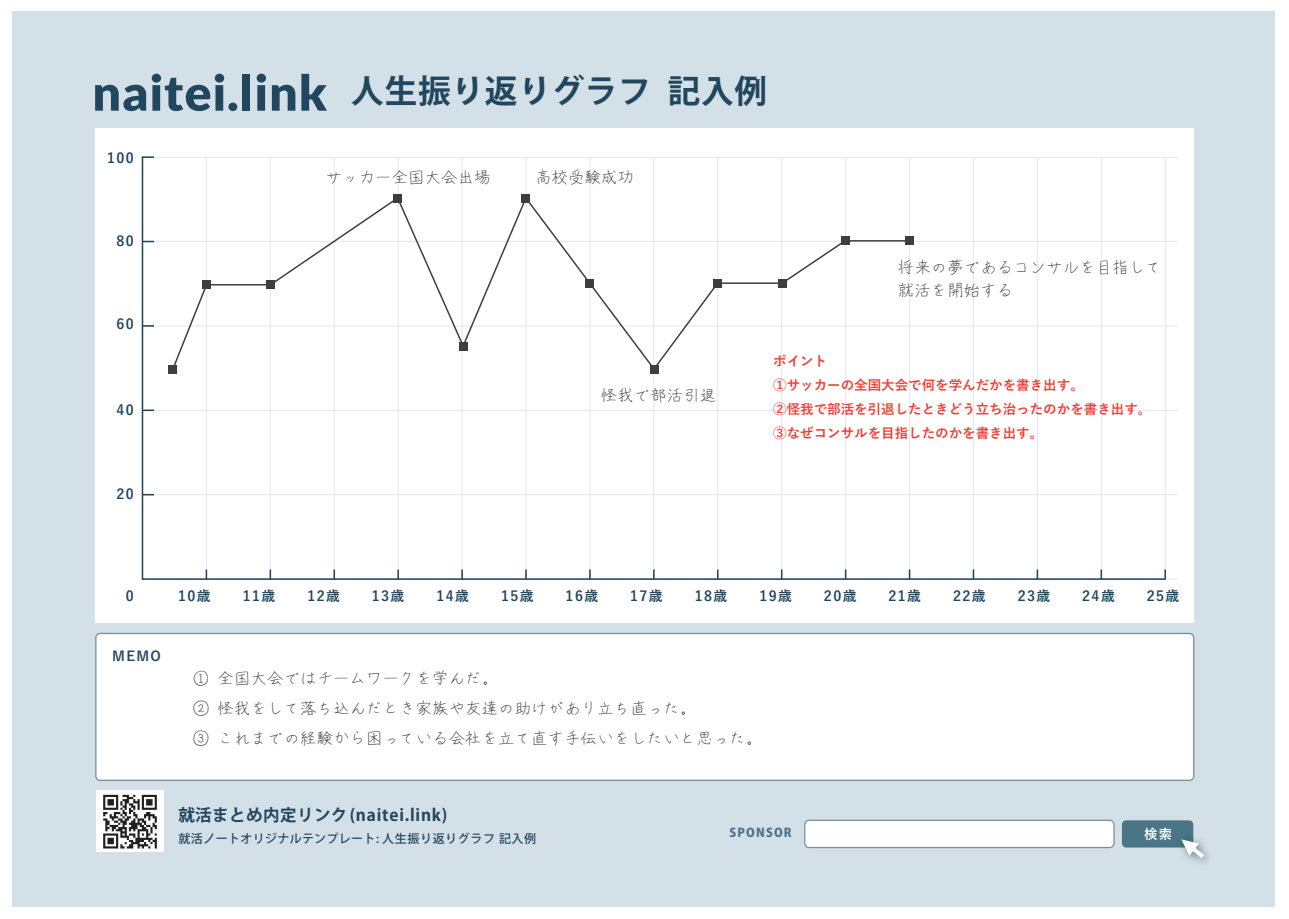
<style>
.page{position:relative;width:1289px;height:919px;background:#fff}
.page>*{position:absolute;margin:0;border:0;box-sizing:border-box;transform-origin:0 0}
.t1{font:700 32.55px "Koz Go Pro";letter-spacing:.025em;color:#21475f}
.t2{font:16.5px/30px "Falcon Font";color:#3e3e3f}
.t3{font:700 16.5px "Koz Go Pro";letter-spacing:.025em;color:#21475f}
.t4{font:700 13.95px "Yu Go";letter-spacing:.1em;color:#21475f}
.t5{font:700 13.5px/24px "Yu Go";color:#ee3e35}
.t6{font:700 13.5px "Yu Go";color:#21475f}
.t7{font:700 13.5px "Yu Go";color:#fff}
.t8{font:500 12px "Koz Go Pro";letter-spacing:.025em;color:#21475f}
.t9{font:800 12px "Koz Go Pro";letter-spacing:.1em;color:#497587}
.s1{font-family:"Lato";font-weight:900;font-size:49.2px}
</style>
<div class="page">
<div style="left:12px;top:11px;width:1262px;height:895px;background:#d4e0e7"></div>
<div style="left:96px;top:633px;width:1097px;height:147px;background:#fff;border-radius:4px"></div>
<div style="left:95px;top:632px;width:1099px;height:149px;border:1px solid #7b939f;border-radius:4px"></div>
<div style="left:95px;top:128px;width:1098px;height:494px;background:#fff"></div>
<div style="left:804px;top:820px;width:309px;height:27px;background:#fff;border-radius:4px"></div>
<div style="left:804px;top:819px;width:310px;height:29px;border:1px solid #7b939f;border-radius:4px"></div>
<div style="left:1121px;top:820px;width:72px;height:27px;background:#497587;border-radius:4px"></div>
<svg style="left:1181px;top:839px;width:23px;height:19px"></svg>
<hr style="left:206px;top:158px;width:1px;height:421px;background:#e6e7e9">
<hr style="left:270px;top:158px;width:1px;height:421px;background:#e6e7e9">
<hr style="left:334px;top:158px;width:1px;height:421px;background:#e6e7e9">
<hr style="left:398px;top:158px;width:1px;height:421px;background:#e6e7e9">
<hr style="left:461px;top:158px;width:1px;height:421px;background:#e6e7e9">
<hr style="left:525px;top:158px;width:1px;height:421px;background:#e6e7e9">
<hr style="left:589px;top:158px;width:1px;height:421px;background:#e6e7e9">
<hr style="left:653px;top:158px;width:1px;height:421px;background:#e6e7e9">
<hr style="left:717px;top:158px;width:1px;height:421px;background:#e6e7e9">
<hr style="left:781px;top:158px;width:1px;height:421px;background:#e6e7e9">
<hr style="left:845px;top:158px;width:1px;height:421px;background:#e6e7e9">
<hr style="left:909px;top:158px;width:1px;height:421px;background:#e6e7e9">
<hr style="left:973px;top:158px;width:1px;height:421px;background:#e6e7e9">
<hr style="left:1036px;top:158px;width:1px;height:421px;background:#e6e7e9">
<hr style="left:1100px;top:158px;width:1px;height:421px;background:#e6e7e9">
<hr style="left:1164px;top:158px;width:1px;height:421px;background:#e6e7e9">
<hr style="left:142px;top:578px;width:1035px;height:1px;background:#e6e7e9">
<hr style="left:142px;top:157px;width:1035px;height:1px;background:#e6e7e9">
<hr style="left:142px;top:241px;width:1035px;height:1px;background:#e6e7e9">
<hr style="left:142px;top:325px;width:1035px;height:1px;background:#e6e7e9">
<hr style="left:142px;top:410px;width:1035px;height:1px;background:#e6e7e9">
<hr style="left:142px;top:494px;width:1035px;height:1px;background:#e6e7e9">
<hr style="left:142px;top:157px;width:1px;height:423px;background:#21475f">
<svg style="left:269px;top:569px;width:2px;height:9px"></svg>
<svg style="left:333px;top:569px;width:2px;height:9px"></svg>
<svg style="left:397px;top:569px;width:2px;height:9px"></svg>
<svg style="left:461px;top:569px;width:2px;height:9px"></svg>
<svg style="left:525px;top:569px;width:2px;height:9px"></svg>
<svg style="left:844px;top:569px;width:2px;height:9px"></svg>
<svg style="left:908px;top:569px;width:2px;height:9px"></svg>
<svg style="left:972px;top:569px;width:2px;height:9px"></svg>
<svg style="left:1036px;top:569px;width:2px;height:9px"></svg>
<svg style="left:1100px;top:569px;width:2px;height:9px"></svg>
<hr style="left:142px;top:578px;width:1023px;height:2px;background:#21475f">
<svg style="left:142px;top:156px;width:12px;height:2px"></svg>
<svg style="left:143px;top:409px;width:11px;height:2px"></svg>
<div style="left:169px;top:365px;width:8px;height:8px;background:#3e3e3f"></div>
<div style="left:393px;top:194px;width:9px;height:8px;background:#3e3e3f"></div>
<div style="left:521px;top:194px;width:9px;height:8px;background:#3e3e3f"></div>
<div style="left:649px;top:365px;width:9px;height:8px;background:#3e3e3f"></div>
<div style="left:904px;top:236px;width:9px;height:9px;background:#3e3e3f"></div>
<svg style="left:171px;top:195px;width:738px;height:176px"></svg>
<div style="left:96px;top:790px;width:68px;height:62px;background:#fff"></div>
<svg style="left:103px;top:794px;width:54px;height:54px"></svg>
<h1 class="t1" style="left:92px;top:70px;width:676px"><span class="s1">naitei.link</span> 人生振り返りグラフ 記入例</h1>
<p class="t4" style="left:107px;top:150px;width:28px">100</p>
<p class="t4" style="left:117px;top:233px;width:19px">80</p>
<p class="t4" style="left:117px;top:316px;width:19px">60</p>
<p class="t4" style="left:117px;top:401px;width:19px">40</p>
<p class="t4" style="left:117px;top:485px;width:19px">20</p>
<p class="t2" style="left:326px;top:163px;width:166px">サッカー全国大会出場</p>
<p class="t2" style="left:535px;top:163px;width:100px">高校受験成功</p>
<p class="t2" style="left:601px;top:381px;width:117px">怪我で部活引退</p>
<p class="t2" style="left:897px;top:256px;width:265px;line-height:22.5px">将来の夢であるコンサルを目指して就活を開始する</p>
<p class="t5" style="left:773px;top:349px;width:379px">ポイント<br>①サッカーの全国大会で何を学んだかを書き出す。<br>②怪我で部活を引退したときどう立ち治ったのかを書き出す。<br>③なぜコンサルを目指したのかを書き出す。</p>
<p class="t4" style="left:126px;top:587px;width:9px">0</p>
<p class="t4" style="left:178px;top:587px;width:34px">10歳</p>
<p class="t4" style="left:243px;top:587px;width:34px">11歳</p>
<p class="t4" style="left:307px;top:587px;width:34px">12歳</p>
<p class="t4" style="left:372px;top:587px;width:34px">13歳</p>
<p class="t4" style="left:436px;top:587px;width:34px">14歳</p>
<p class="t4" style="left:501px;top:587px;width:34px">15歳</p>
<p class="t4" style="left:565px;top:587px;width:34px">16歳</p>
<p class="t4" style="left:630px;top:587px;width:34px">17歳</p>
<p class="t4" style="left:694px;top:587px;width:34px">18歳</p>
<p class="t4" style="left:759px;top:587px;width:34px">19歳</p>
<p class="t4" style="left:824px;top:587px;width:34px">20歳</p>
<p class="t4" style="left:888px;top:587px;width:34px">21歳</p>
<p class="t4" style="left:953px;top:587px;width:34px">22歳</p>
<p class="t4" style="left:1017px;top:587px;width:34px">23歳</p>
<p class="t4" style="left:1082px;top:587px;width:34px">24歳</p>
<p class="t4" style="left:1146px;top:587px;width:34px">25歳</p>
<p class="t6" style="left:112px;top:648px;width:50px">MEMO</p>
<p class="t2" style="left:193px;top:663px;width:571px">① 全国大会ではチームワークを学んだ。<br>② 怪我をして落ち込んだとき家族や友達の助けがあり立ち直った。<br>③ これまでの経験から困っている会社を立て直す手伝いをしたいと思った。</p>
<p class="t3" style="left:178px;top:804px;width:270px">就活まとめ内定リンク(naitei.link)</p>
<p class="t8" style="left:178px;top:831px;width:359px">就活ノートオリジナルテンプレート: 人生振り返りグラフ 記入例</p>
<p class="t9" style="left:729px;top:824px;width:64px">SPONSOR</p>
<p class="t7" style="left:1144px;top:826px;width:30px">検索</p>
</div>
